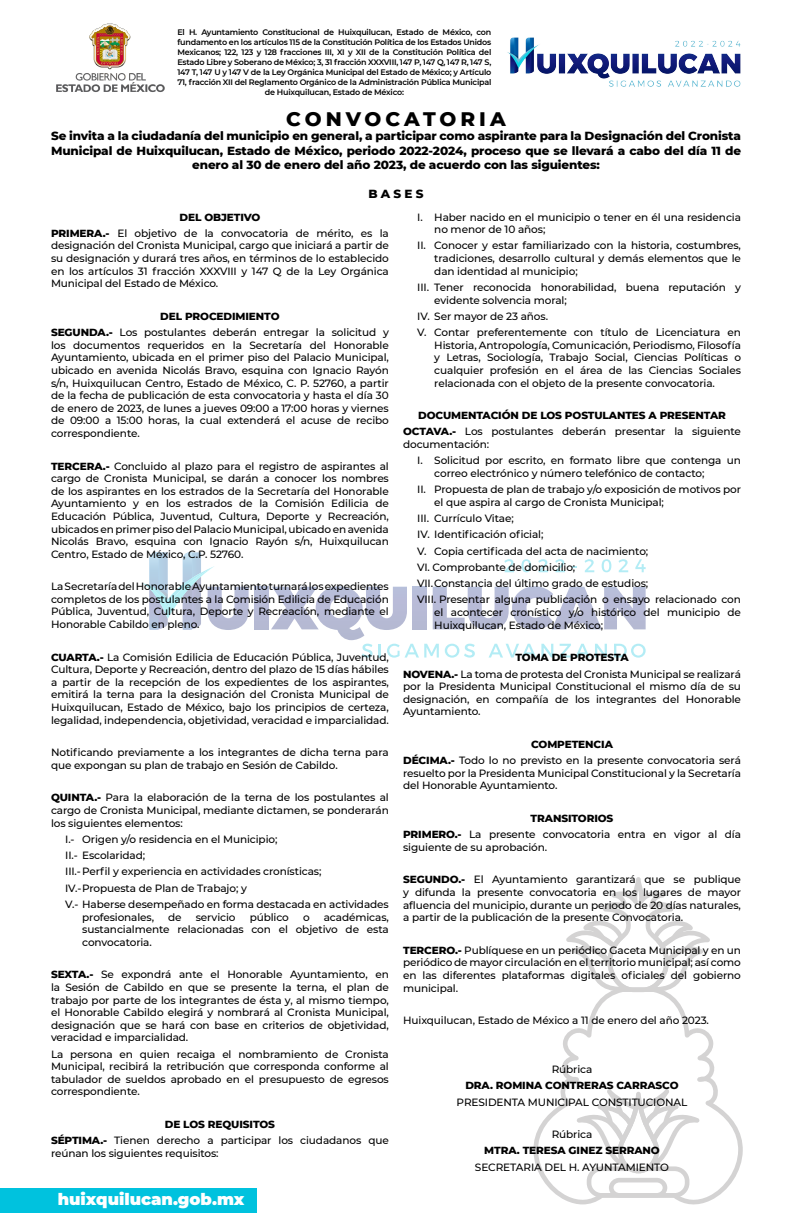
<style>
.page{position:relative;width:792px;height:1224px;background:#fff}
.page>*{position:absolute;margin:0;border:0;box-sizing:border-box;transform-origin:0 0}
.t1{font:800 20px "Montserrat";letter-spacing:.2em;color:#000}
.t2{font:900 16.3px "Montserrat";color:#fff}
.t3{font:800 12px/14.4px "Montserrat";letter-spacing:-.01em;color:#000;text-align:center}
.t4{font:500 10.5px/12.6px "Montserrat";letter-spacing:-.01em;color:#000;text-align:justify}
.t5{font:800 10.5px/16.3px "Montserrat";letter-spacing:-.01em;color:#000;text-align:center}
.t6{font:600 8px/10px "Montserrat";letter-spacing:-.025em;color:#000;text-align:center}
.s1{font-weight:800}
.s2{font-weight:500}
</style>
<div class="page">
<div style="left:0;top:1188px;width:256px;height:24px;background:#00c2de"></div>
<svg style="left:504px;top:559px;width:10px;height:13px"></svg>
<svg style="left:521px;top:559px;width:10px;height:13px"></svg>
<svg style="left:538px;top:559px;width:10px;height:13px"></svg>
<svg style="left:555px;top:559px;width:10px;height:13px"></svg>
<svg style="left:585px;top:559px;width:9px;height:13px"></svg>
<svg style="left:602px;top:559px;width:9px;height:13px"></svg>
<svg style="left:619px;top:559px;width:9px;height:13px"></svg>
<svg style="left:635px;top:559px;width:11px;height:13px"></svg>
<svg style="left:142px;top:552px;width:107px;height:78px"></svg>
<div style="left:254px;top:587px;width:14px;height:42px;background:#b8bbd7"></div>
<svg style="left:271px;top:586px;width:375px;height:72px"></svg>
<svg style="left:566px;top:877px;width:144px;height:110px"></svg>
<svg style="left:533px;top:987px;width:210px;height:218px"></svg>
<svg style="left:577px;top:1089px;width:123px;height:109px"></svg>
<img style="left:56px;top:23px;width:109px;height:69px">
<img style="left:507px;top:37px;width:234px;height:50px">
<p class="t6" style="left:177px;top:27px;width:315px">El H. Ayuntamiento Constitucional de Huixquilucan, Estado de México, con fundamento en los artículos 115 de la Constitución Política de los Estados Unidos Mexicanos; 122, 123 y 128 fracciones III, XI y XII de la Constitución Política del Estado Libre y Soberano de México; 3, 31 fracción XXXVIII, 147 P, 147 Q, 147 R, 147 S, 147 T, 147 U y 147 V de la Ley Orgánica Municipal del Estado de México; y Artículo 71, fracción XII del Reglamento Orgánico de la Administración Pública Municipal de Huixquilucan, Estado de México:</p>
<h1 class="t1" style="left:286px;top:104px;width:221px">CONVOCATORIA</h1>
<p class="t3" style="left:51px;top:128px;width:691px">Se invita a la ciudadanía del municipio en general, a participar como aspirante para la Designación del Cronista<br>Municipal de Huixquilucan, Estado de México, periodo 2022-2024, proceso que se llevará a cabo del día 11 de enero al 30 de enero del año 2023, de acuerdo con las siguientes:</p>
<p class="t3" style="left:368px;top:186px;width:57px">B A S E S</p>
<p class="t4" style="left:51px;top:208px;width:339px;line-height:16.3px;text-align:center"><span class="s1">DEL OBJETIVO<br>PRIMERA.-</span> El objetivo de la convocatoria de mérito, es la</p>
<p class="t4" style="left:51px;top:239px;width:339px">designación del Cronista Municipal, cargo que iniciará a partir de su designación y durará tres años, en términos de lo establecido en los artículos 31 fracción XXXVIII y 147 Q de la Ley Orgánica Municipal del Estado de México.</p>
<p class="t4" style="left:51px;top:308px;width:339px;line-height:16.3px;text-align:center"><span class="s1">DEL PROCEDIMIENTO<br>SEGUNDA.-</span> Los postulantes deberán entregar la solicitud y</p>
<p class="t4" style="left:51px;top:338px;width:339px">los documentos requeridos en la Secretaría del Honorable Ayuntamiento, ubicada en el primer piso del Palacio Municipal, ubicado en avenida Nicolás Bravo, esquina con Ignacio Rayón s/n, Huixquilucan Centro, Estado de México, C. P. 52760, a partir de la fecha de publicación de esta convocatoria y hasta el día 30 de enero de 2023, de lunes a jueves 09:00 a 17:00 horas y viernes de 09:00 a 15:00 horas, la cual extenderá el acuse de recibo correspondiente.</p>
<p class="t4" style="left:51px;top:459px;width:339px"><span class="s1">TERCERA.-</span> Concluido al plazo para el registro de aspirantes al cargo de Cronista Municipal, se darán a conocer los nombres de los aspirantes en los estrados de la Secretaría del Honorable Ayuntamiento y en los estrados de la Comisión Edilicia de Educación Pública, Juventud, Cultura, Deporte y Recreación, ubicados en primer piso del Palacio Municipal, ubicado en avenida Nicolás Bravo, esquina con Ignacio Rayón s/n, Huixquilucan Centro, Estado de México, C.P. 52760.</p>
<p class="t4" style="left:51px;top:580px;width:339px">La Secretaría del Honorable Ayuntamiento turnará los expedientes completos de los postulantes a la Comisión Edilicia de Educación Pública, Juventud, Cultura, Deporte y Recreación, mediante el Honorable Cabildo en pleno.</p>
<p class="t4" style="left:51px;top:650px;width:339px"><span class="s1">CUARTA.-</span> La Comisión Edilicia de Educación Pública, Juventud, Cultura, Deporte y Recreación, dentro del plazo de 15 días hábiles a partir de la recepción de los expedientes de los aspirantes, emitirá la terna para la designación del Cronista Municipal de Huixquilucan, Estado de México, bajo los principios de certeza, legalidad, independencia, objetividad, veracidad e imparcialidad.</p>
<p class="t4" style="left:51px;top:746px;width:339px">Notificando previamente a los integrantes de dicha terna para que expongan su plan de trabajo en Sesión de Cabildo.</p>
<p class="t4" style="left:51px;top:791px;width:339px"><span class="s1">QUINTA.-</span> Para la elaboración de la terna de los postulantes al cargo de Cronista Municipal, mediante dictamen, se ponderarán los siguientes elementos:</p>
<p class="t4" style="left:65px;top:831px;width:325px;line-height:16.3px;text-align:left">I.- Origen y/o residencia en el Municipio;<br>II.- Escolaridad;<br>III.-Perfil y experiencia en actividades cronísticas; IV.-Propuesta de Plan de Trabajo; y<br>V.- Haberse desempeñado en forma destacada en actividades</p>
<p class="t4" style="left:82px;top:910px;width:73px">profesionales,</p>
<p class="t4" style="left:168px;top:910px;width:15px">de</p>
<p class="t4" style="left:196px;top:910px;width:41px">servicio</p>
<p class="t4" style="left:250px;top:910px;width:41px">público</p>
<p class="t4" style="left:303px;top:910px;width:8px">o</p>
<p class="t4" style="left:82px;top:910px;width:308px;text-indent:242px">académicas, sustancialmente relacionadas con el objetivo de esta convocatoria.</p>
<p class="t4" style="left:51px;top:968px;width:339px"><span class="s1">SEXTA.-</span> Se expondrá ante el Honorable Ayuntamiento, en la Sesión de Cabildo en que se presente la terna, el plan de trabajo por parte de los integrantes de ésta y, al mismo tiempo, el Honorable Cabildo elegirá y nombrará al Cronista Municipal, designación que se hará con base en criterios de objetividad, veracidad e imparcialidad.</p>
<p class="t4" style="left:51px;top:1047px;width:339px">La persona en quien recaiga el nombramiento de Cronista Municipal, recibirá la retribución que corresponda conforme al tabulador de sueldos aprobado en el presupuesto de egresos correspondiente.</p>
<p class="t4" style="left:51px;top:1116px;width:339px;line-height:16.3px;text-align:center"><span class="s1">DE LOS REQUISITOS<br>SÉPTIMA.-</span> Tienen derecho a participar los ciudadanos que</p>
<p class="t4" style="left:51px;top:1146px;width:169px">reúnan los siguientes requisitos:</p>
<h2 class="t2" style="left:58px;top:1187px;width:188px">huixquilucan.gob.mx</h2>
<p class="t4" style="left:434px;top:210px;width:308px;text-indent:-17px">I. Haber nacido en el municipio o tener en él una residencia no menor de 10 años;</p>
<p class="t4" style="left:434px;top:239px;width:308px;text-indent:-17px">II. Conocer y estar familiarizado con la historia, costumbres, tradiciones, desarrollo cultural y demás elementos que le dan identidad al municipio;</p>
<p class="t4" style="left:434px;top:281px;width:308px;text-indent:-17px">III. Tener reconocida honorabilidad, buena reputación y evidente solvencia moral;</p>
<p class="t4" style="left:417px;top:308px;width:325px;line-height:16.3px">IV. Ser mayor de 23 años.<br>V. Contar preferentemente con título de Licenciatura en</p>
<p class="t4" style="left:434px;top:338px;width:308px">Historia, Antropología, Comunicación, Periodismo, Filosofía y Letras, Sociología, Trabajo Social, Ciencias Políticas o cualquier profesión en el área de las Ciencias Sociales relacionada con el objeto de la presente convocatoria.</p>
<p class="t5" style="left:403px;top:407px;width:339px">DOCUMENTACIÓN DE LOS POSTULANTES A PRESENTAR<br>OCTAVA.- <span class="s2">Los postulantes deberán presentar la siguiente</span></p>
<p class="t4" style="left:417px;top:436px;width:325px;line-height:16.3px;text-indent:-14px">documentación:<br>I. Solicitud por escrito, en formato libre que contenga un</p>
<p class="t4" style="left:417px;top:465px;width:325px;line-height:16.3px;text-indent:17px">correo electrónico y número telefónico de contacto;<br>II. Propuesta de plan de trabajo y/o exposición de motivos por</p>
<p class="t4" style="left:417px;top:493px;width:325px;line-height:16.3px;text-align:left;text-indent:17px">el que aspira al cargo de Cronista Municipal;<br>III. Currículo Vitae;<br>IV. Identificación oficial;<br>V. Copia certificada del acta de nacimiento;<br>VI. Comprobante de domicilio;<br>VII.Constancia del último grado de estudios;<br>VIII. Presentar alguna publicación o ensayo relacionado con</p>
<p class="t4" style="left:434px;top:606px;width:308px">el acontecer cronístico y/o histórico del municipio de<br>Huixquilucan, Estado de México;</p>
<p class="t4" style="left:403px;top:649px;width:339px;line-height:16.3px;text-align:center"><span class="s1">TOMA DE PROTESTA<br>NOVENA.-</span> La toma de protesta del Cronista Municipal se realizará</p>
<p class="t4" style="left:403px;top:680px;width:339px">por la Presidenta Municipal Constitucional el mismo día de su designación, en compañía de los integrantes del Honorable Ayuntamiento.</p>
<p class="t4" style="left:403px;top:736px;width:339px;line-height:16.3px;text-align:center"><span class="s1">COMPETENCIA<br>DÉCIMA.-</span> Todo lo no previsto en la presente convocatoria será</p>
<p class="t4" style="left:403px;top:766px;width:339px">resuelto por la Presidenta Municipal Constitucional y la Secretaría del Honorable Ayuntamiento.</p>
<p class="t4" style="left:403px;top:810px;width:339px;line-height:16.3px;text-align:center"><span class="s1">TRANSITORIOS<br>PRIMERO.-</span> La presente convocatoria entra en vigor al día</p>
<p class="t4" style="left:403px;top:840px;width:146px">siguiente de su aprobación.</p>
<p class="t4" style="left:403px;top:873px;width:339px"><span class="s1">SEGUNDO.-</span> El Ayuntamiento garantizará que se publique y difunda la presente convocatoria en los lugares de mayor afluencia del municipio, durante un periodo de 20 días naturales, a partir de la publicación de la presente Convocatoria.</p>
<p class="t4" style="left:403px;top:943px;width:339px"><span class="s1">TERCERO.-</span> Publíquese en un periódico Gaceta Municipal y en un periódico de mayor circulación en el territorio municipal; así como en las diferentes plataformas digitales oficiales del gobierno municipal.</p>
<p class="t4" style="left:403px;top:1014px;width:307px">Huixquilucan, Estado de México a 11 de enero del año 2023.</p>
<p class="t4" style="left:552px;top:1063px;width:42px">Rúbrica</p>
<p class="t5" style="left:465px;top:1077px;width:215px">DRA. ROMINA CONTRERAS CARRASCO</p>
<p class="t4" style="left:457px;top:1095px;width:232px">PRESIDENTA MUNICIPAL CONSTITUCIONAL</p>
<p class="t4" style="left:552px;top:1128px;width:42px">Rúbrica</p>
<p class="t5" style="left:484px;top:1142px;width:177px">MTRA. TERESA GINEZ SERRANO</p>
<p class="t4" style="left:475px;top:1160px;width:196px">SECRETARIA DEL H. AYUNTAMIENTO</p>
</div>
